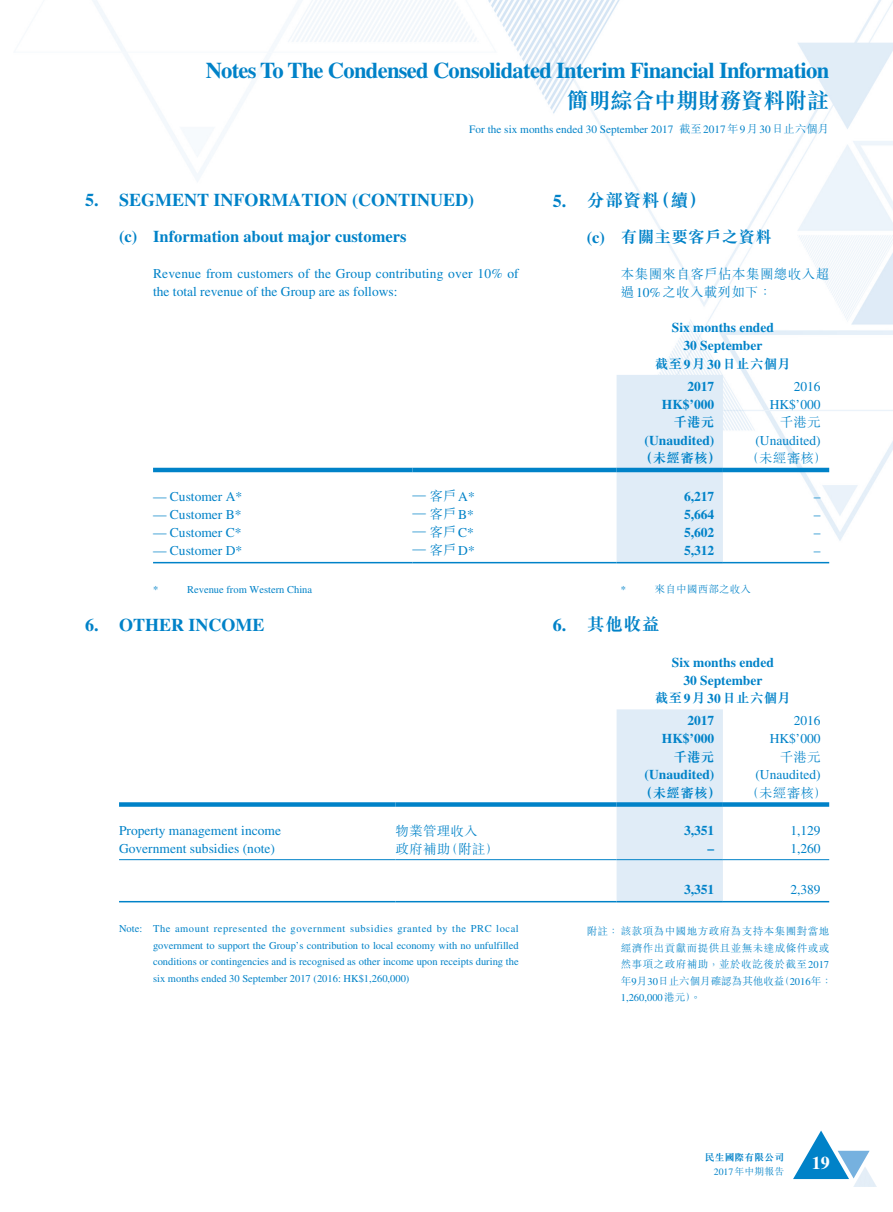
<style>
.page{position:relative;width:893px;height:1212px;background:#fff}
.page>*{position:absolute;margin:0;border:0;box-sizing:border-box;transform-origin:0 0}
.t1{font:700 22.5px "Times LT Std";letter-spacing:-.03em;color:#0082c8}
.t2{font:700 22.5px "M Sung HK";letter-spacing:-.03em;color:#0082c8}
._01_H1_E{font:700 18px "Times LT Std";color:#0082c8}
._001_H1_C{font:700 18px "M Sung HK";letter-spacing:.02em;color:#0082c8}
.t3{font:700 18px "Times LT Std";color:#fff}
._02_H2_E{font:700 16.5px "Times LT Std";color:#0082c8}
._002_H2_C{font:700 16.5px "M Sung HK";letter-spacing:.02em;color:#0082c8}
._50_Table_txt{font:13.5px "Times LT Std";color:#0082c8}
._50_Table_txt-2{font:700 13.5px "Times LT Std";color:#0082c8}
._00_txt_E{font:13.5px/18px "Times LT Std";letter-spacing:.01em;color:#0082c8}
._50_Table_txt-3{font:700 13.5px "M Sung HK";letter-spacing:.02em;color:#0082c8}
._50_Table_txt-4{font:300 13.5px "M Sung HK";letter-spacing:.02em;color:#0082c8}
._000_txt_C{font:300 13.5px/18px "M Sung HK";letter-spacing:.03em;color:#0082c8}
.t4{font:11.25px "Times LT Std";color:#0082c8}
._06_Notes_E{font:10.5px/16.5px "Times LT Std";color:#0082c8;text-align:justify}
._006_Notes_C{font:300 10.5px/16.5px "M Sung HK";letter-spacing:.045em;color:#0082c8}
._006_Notes_C-2{font:300 10.5px "M Sung HK";letter-spacing:.02em;color:#0082c8}
._006_Notes_C-3{font:10.5px "Times LT Std";color:#0082c8}
.t5{font:700 9.75px/13.5px "M Sung HK";letter-spacing:.02em;color:#0082c8;text-align:right}
.s1{font-family:"M Sung HK";font-weight:300}
.s2{font-family:"Times LT Std"}
.s3{font-family:"Times LT Std";font-weight:400}
.s4{font-weight:300}
</style>
<div class="page">
<img style="left:92px;top:0;width:801px;height:903px">
<svg style="left:793px;top:1130px;width:84px;height:57px"></svg>
<div style="left:617px;top:375px;width:106px;height:187px;background:#e0ecf7"></div>
<hr style="left:153px;top:468px;width:259px;height:4px;background:#0082c8">
<hr style="left:412px;top:468px;width:205px;height:4px;background:#0082c8">
<hr style="left:617px;top:468px;width:106px;height:4px;background:#0082c8">
<hr style="left:723px;top:468px;width:106px;height:4px;background:#0082c8">
<hr style="left:153px;top:562px;width:259px;height:1px;background:#0082c8">
<hr style="left:412px;top:562px;width:205px;height:1px;background:#0082c8">
<hr style="left:617px;top:562px;width:106px;height:1px;background:#0082c8">
<hr style="left:723px;top:562px;width:106px;height:1px;background:#0082c8">
<div style="left:617px;top:709px;width:106px;height:192px;background:#e0ecf7"></div>
<div style="left:119px;top:802px;width:276px;height:5px;background:#0082c8"></div>
<div style="left:395px;top:802px;width:222px;height:5px;background:#0082c8"></div>
<div style="left:617px;top:802px;width:106px;height:5px;background:#0082c8"></div>
<div style="left:723px;top:802px;width:106px;height:5px;background:#0082c8"></div>
<hr style="left:119px;top:859px;width:276px;height:1px;background:#0082c8">
<hr style="left:395px;top:859px;width:222px;height:1px;background:#0082c8">
<hr style="left:617px;top:859px;width:106px;height:1px;background:#0082c8">
<hr style="left:723px;top:859px;width:106px;height:1px;background:#0082c8">
<hr style="left:119px;top:901px;width:276px;height:1px;background:#0082c8">
<hr style="left:395px;top:901px;width:222px;height:1px;background:#0082c8">
<hr style="left:617px;top:901px;width:106px;height:1px;background:#0082c8">
<hr style="left:723px;top:901px;width:106px;height:1px;background:#0082c8">
<h1 class="t1" style="left:206px;top:57px;width:625px">Notes To The Condensed Consolidated Interim Financial Information</h1>
<h1 class="t2" style="left:567px;top:90px;width:264px">簡明綜合中期財務資料附註</h1>
<p class="t4" style="left:469px;top:123px;width:361px">For the six months ended 30 September 2017 <span class="s1">截至</span>2017<span class="s1">年</span>9<span class="s1">月</span>30<span class="s1">日止六個月</span></p>
<p class="_01_H1_E" style="left:85px;top:189px;width:391px">5. SEGMENT INFORMATION (CONTINUED)</p>
<p class="_02_H2_E" style="left:119px;top:227px;width:289px">(c) Information about major customers</p>
<p class="_00_txt_E" style="left:153px;top:265px;width:367px">Revenue from customers of the Group contributing over 10% of the total revenue of the Group are as follows:</p>
<p class="_001_H1_C" style="left:553px;top:192px;width:155px"><span class="s2">5.</span> 分部資料（續）</p>
<p class="_002_H2_C" style="left:587px;top:229px;width:187px"><span class="s2">(c)</span> 有關主要客戶之資料</p>
<p class="_000_txt_C" style="left:621px;top:265px;width:210px">本集團來自客戶佔本集團總收入超過<span class="s3">10%</span>之收入載列如下：</p>
<p class="_50_Table_txt-2" style="left:672px;top:320px;width:104px">Six months ended</p>
<p class="_50_Table_txt-2" style="left:683px;top:338px;width:81px">30 September</p>
<p class="_50_Table_txt-3" style="left:655px;top:357px;width:138px">截至<span class="s2">9</span>月<span class="s2">30</span>日止六個月</p>
<p class="_50_Table_txt-2" style="left:687px;top:378px;width:28px">2017</p>
<p class="_50_Table_txt" style="left:794px;top:378px;width:28px">2016</p>
<p class="_50_Table_txt-2" style="left:662px;top:396px;width:54px">HK$’000</p>
<p class="_50_Table_txt" style="left:770px;top:396px;width:52px">HK$’000</p>
<p class="_50_Table_txt-3" style="left:673px;top:415px;width:43px">千港元</p>
<p class="_50_Table_txt-4" style="left:780px;top:413px;width:43px">千港元</p>
<p class="_50_Table_txt-2" style="left:645px;top:432px;width:71px">(Unaudited)</p>
<p class="_50_Table_txt" style="left:755px;top:432px;width:67px">(Unaudited)</p>
<p class="_50_Table_txt-3" style="left:639px;top:451px;width:83px">（未經審核）</p>
<p class="_50_Table_txt-4" style="left:746px;top:449px;width:83px">（未經審核）</p>
<p class="_50_Table_txt" style="left:153px;top:489px;width:91px">— Customer A*</p>
<p class="_50_Table_txt" style="left:412px;top:489px;width:64px">— <span class="s1">客戶</span>A*</p>
<p class="_50_Table_txt-2" style="left:684px;top:488px;width:32px">6,217</p>
<p class="_50_Table_txt" style="left:814px;top:489px;width:8px">–</p>
<p class="_50_Table_txt" style="left:153px;top:507px;width:90px">— Customer B*</p>
<p class="_50_Table_txt" style="left:412px;top:507px;width:63px">— <span class="s1">客戶</span>B*</p>
<p class="_50_Table_txt-2" style="left:684px;top:506px;width:32px">5,664</p>
<p class="_50_Table_txt" style="left:814px;top:507px;width:8px">–</p>
<p class="_50_Table_txt" style="left:153px;top:525px;width:90px">— Customer C*</p>
<p class="_50_Table_txt" style="left:412px;top:525px;width:63px">— <span class="s1">客戶</span>C*</p>
<p class="_50_Table_txt-2" style="left:684px;top:524px;width:32px">5,602</p>
<p class="_50_Table_txt" style="left:814px;top:525px;width:8px">–</p>
<p class="_50_Table_txt" style="left:153px;top:543px;width:91px">— Customer D*</p>
<p class="_50_Table_txt" style="left:412px;top:543px;width:64px">— <span class="s1">客戶</span>D*</p>
<p class="_50_Table_txt-2" style="left:684px;top:542px;width:32px">5,312</p>
<p class="_50_Table_txt" style="left:814px;top:543px;width:8px">–</p>
<p class="_06_Notes_E" style="left:153px;top:581px;width:7px">*</p>
<p class="_06_Notes_E" style="left:187px;top:581px;width:127px">Revenue from Western China</p>
<p class="_01_H1_E" style="left:85px;top:614px;width:181px">6. OTHER INCOME</p>
<p class="_50_Table_txt-2" style="left:672px;top:654px;width:104px">Six months ended</p>
<p class="_50_Table_txt-2" style="left:683px;top:672px;width:81px">30 September</p>
<p class="_50_Table_txt-3" style="left:655px;top:692px;width:138px">截至<span class="s2">9</span>月<span class="s2">30</span>日止六個月</p>
<p class="_50_Table_txt-2" style="left:687px;top:712px;width:28px">2017</p>
<p class="_50_Table_txt" style="left:794px;top:713px;width:28px">2016</p>
<p class="_50_Table_txt-2" style="left:662px;top:730px;width:54px">HK$’000</p>
<p class="_50_Table_txt" style="left:770px;top:731px;width:52px">HK$’000</p>
<p class="_50_Table_txt-3" style="left:673px;top:750px;width:43px">千港元</p>
<p class="_50_Table_txt-4" style="left:780px;top:747px;width:43px">千港元</p>
<p class="_50_Table_txt-2" style="left:645px;top:766px;width:71px">(Unaudited)</p>
<p class="_50_Table_txt" style="left:755px;top:767px;width:67px">(Unaudited)</p>
<p class="_50_Table_txt-3" style="left:639px;top:786px;width:83px">（未經審核）</p>
<p class="_50_Table_txt-4" style="left:746px;top:783px;width:83px">（未經審核）</p>
<p class="_50_Table_txt" style="left:119px;top:823px;width:163px">Property management income</p>
<p class="_50_Table_txt-4" style="left:395px;top:821px;width:84px">物業管理收入</p>
<p class="_50_Table_txt-2" style="left:684px;top:822px;width:32px">3,351</p>
<p class="_50_Table_txt" style="left:790px;top:823px;width:32px">1,129</p>
<p class="_50_Table_txt" style="left:119px;top:841px;width:157px">Government subsidies (note)</p>
<p class="_50_Table_txt-4" style="left:395px;top:839px;width:105px">政府補助（附註）</p>
<p class="_50_Table_txt-2" style="left:708px;top:840px;width:8px">–</p>
<p class="_50_Table_txt" style="left:790px;top:841px;width:32px">1,260</p>
<p class="_50_Table_txt-2" style="left:684px;top:881px;width:32px">3,351</p>
<p class="_50_Table_txt" style="left:790px;top:881px;width:32px">2,389</p>
<p class="_06_Notes_E" style="left:153px;top:920px;width:367px;text-indent:-34px">Note: The amount represented the government subsidies granted by the PRC local government to support the Group’s contribution to local economy with no unfulfilled conditions or contingencies and is recognised as other income upon receipts during the six months ended 30 September 2017 (2016: HK$1,260,000)</p>
<p class="_006_Notes_C-3" style="left:621px;top:583px;width:7px">*</p>
<p class="_006_Notes_C-2" style="left:655px;top:582px;width:98px">來自中國西部之收入</p>
<p class="_001_H1_C" style="left:553px;top:615px;width:109px"><span class="s2">6.</span> 其他收益</p>
<p class="_006_Notes_C" style="left:621px;top:922px;width:212px;text-indent:-34px">附註：該款項為中國地方政府為支持本集團對當地經濟作出貢獻而提供且並無未達成條件或或然事項之政府補助，並於收訖後於截至<span class="s3">2017</span>年<span class="s3">9</span>月<span class="s3">30</span>日止六個月確認為其他收益（<span class="s3">2016</span>年：<br><span class="s3">1,260,000</span>港元）。</p>
<p class="t5" style="left:705px;top:1150px;width:81px">民生國際有限公司<br><span class="s3">2017</span><span class="s4">年中期報告</span></p>
<h2 class="t3" style="left:812px;top:1152px;width:19px">19</h2>
</div>
